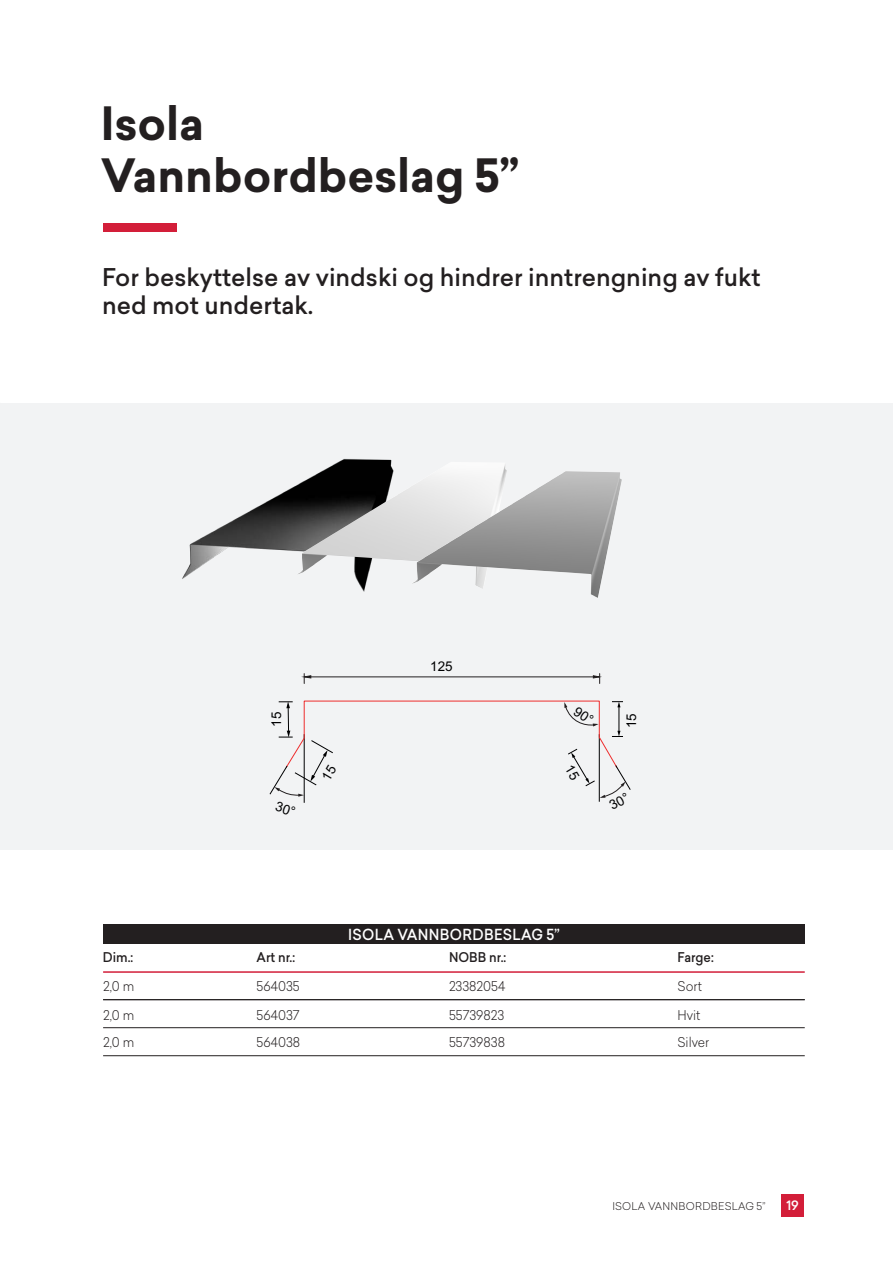
<style>
.page{position:relative;width:893px;height:1263px;background:#fff}
.page>*{position:absolute;margin:0;border:0;box-sizing:border-box;transform-origin:0 0}
.t1{font:700 45px/52.5px "Sailec";color:#231f20}
.t2{font:500 24px/28.5px "Sailec";color:#231f20}
.t3{font:500 15px "Sailec";letter-spacing:.02em;color:#fff;scale:.94 1}
.t4{font:13.5px "Arial";color:#000001}
.t5{font:300 13.2px/26.8px "Sailec";color:#231f20;scale:.94 1}
.t6{font:500 13.2px "Sailec";color:#231f20;scale:.94 1}
.t7{font:500 12.75px "Sailec";color:#fff}
.t8{font:300 10.5px "Sailec";letter-spacing:.02em;color:#231f20}
</style>
<div class="page">
<div style="left:781px;top:1194px;width:23px;height:23px;background:#d31e39"></div>
<div style="left:0;top:403px;width:448px;height:446px;background:#f2f3f4"></div>
<div style="left:446px;top:403px;width:447px;height:446px;background:#f2f3f4"></div>
<div style="left:103px;top:224px;width:74px;height:8px;background:#d31e39"></div>
<div style="left:103px;top:925px;width:702px;height:19px;background:#231f20"></div>
<hr style="left:103px;top:1027px;width:702px;height:1px;background:#231f20">
<hr style="left:103px;top:1055px;width:702px;height:1px;background:#231f20">
<hr style="left:103px;top:999px;width:702px;height:1px;background:#231f20">
<hr style="left:103px;top:971px;width:702px;height:2px;background:#d31e39">
<img style="left:182px;top:458px;width:210px;height:134px">
<hr style="left:311px;top:676px;width:282px;height:1px;background:#231f20">
<svg style="left:303px;top:673px;width:9px;height:10px"></svg>
<svg style="left:593px;top:673px;width:7px;height:10px"></svg>
<img style="left:297px;top:462px;width:210px;height:127px">
<img style="left:412px;top:471px;width:210px;height:127px">
<svg style="left:269px;top:700px;width:362px;height:103px"></svg>
<h1 class="t1" style="left:101px;top:98px;width:420px">Isola<br>Vannbordbeslag 5”</h1>
<h2 class="t2" style="left:102px;top:263px;width:660px">For beskyttelse av vindski og hindrer inntrengning av fukt ned mot undertak.</h2>
<p class="t4" style="left:430px;top:658px;width:24px">125</p>
<p class="t4" style="left:267px;top:727px;width:16px;rotate:-90deg">15</p>
<p class="t4" style="left:623px;top:728px;width:16px;rotate:-90deg">15</p>
<p class="t3" style="left:348px;top:924px;width:227px">ISOLA VANNBORDBESLAG 5”</p>
<p class="t6" style="left:103px;top:948px;width:34px">Dim.:</p>
<p class="t6" style="left:257px;top:948px;width:43px">Art nr.:</p>
<p class="t6" style="left:449px;top:948px;width:63px">NOBB nr.:</p>
<p class="t6" style="left:678px;top:948px;width:40px">Farge:</p>
<p class="t5" style="left:103px;top:972px;width:35px">2,0 m</p>
<p class="t5" style="left:103px;top:1001px;width:35px">2,0 m<br>2,0 m</p>
<p class="t5" style="left:257px;top:972px;width:47px">564035</p>
<p class="t5" style="left:257px;top:1001px;width:48px">564037<br>564038</p>
<p class="t5" style="left:449px;top:972px;width:62px">23382054</p>
<p class="t5" style="left:449px;top:1001px;width:61px">55739823<br>55739838</p>
<p class="t5" style="left:678px;top:972px;width:27px">Sort</p>
<p class="t5" style="left:678px;top:1001px;width:35px">Hvit<br>Silver</p>
<p class="t8" style="left:612px;top:1198px;width:155px">ISOLA VANNBORDBESLAG 5”</p>
<p class="t7" style="left:786px;top:1197px;width:14px">19</p>
</div>
